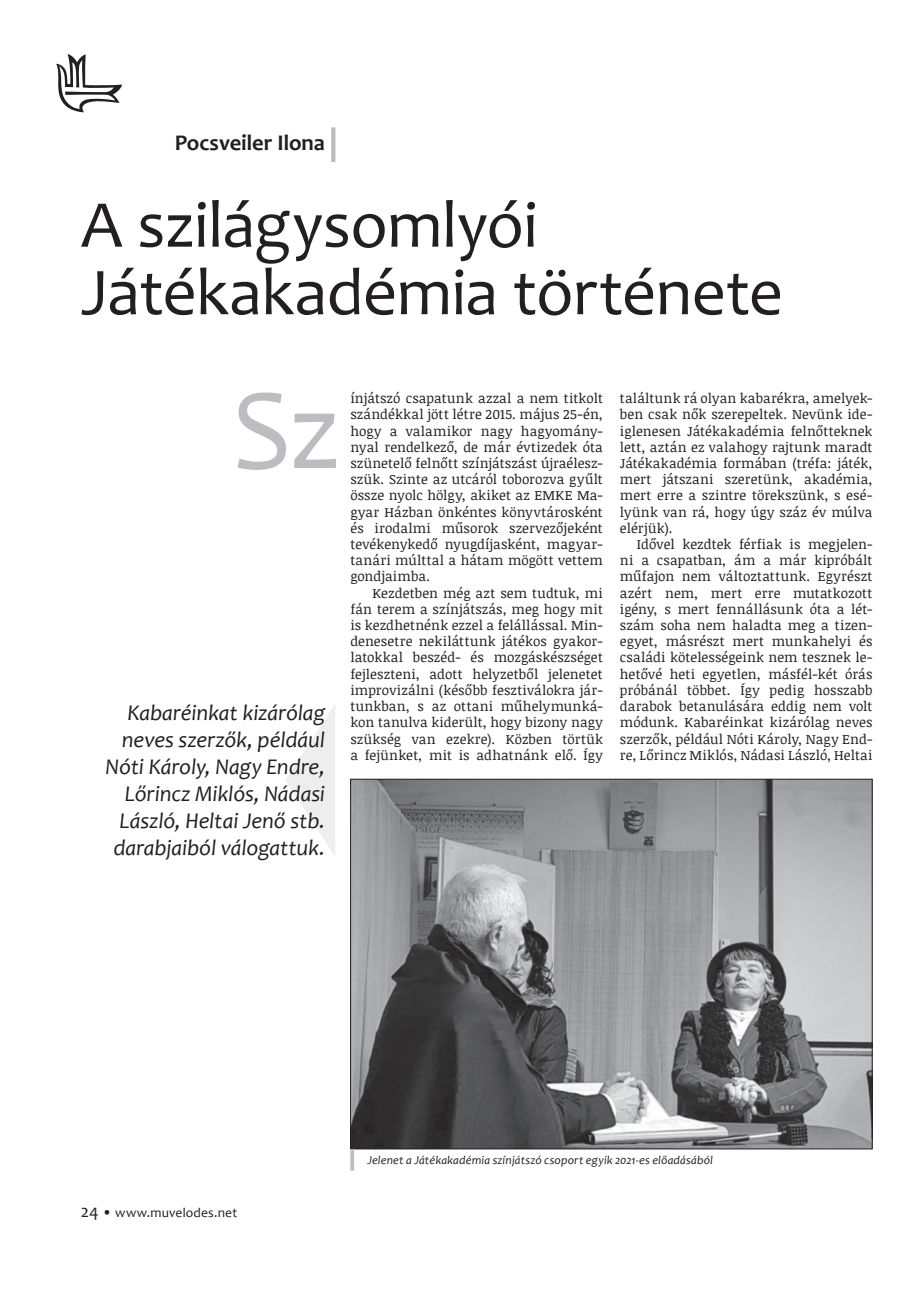
<style>
.page{position:relative;width:915px;height:1306px;background:#fff}
.page>*{position:absolute;margin:0;border:0;box-sizing:border-box;transform-origin:0 0}
.t1{font:117px "Candara";color:#bcbdc0}
.t2{font:67.5px/67.5px "Candara";letter-spacing:-.01em;color:#231f20}
.t3{font:italic 22.5px/27px "Candara";letter-spacing:-.005em;color:#231f20;text-align:right}
.t4{font:700 22.5px "Candara";letter-spacing:-.005em;color:#231f20}
.t5{font:13.5px/16.2px "Noticia Text";letter-spacing:.01em;color:#231f20;text-align:justify}
.t6{font:13.5px "Candara";letter-spacing:.01em;color:#231f20}
.t7{font:italic 12px "Candara";letter-spacing:.015em;color:#231f20}
.s1{font-size:18px}
.s2{font-size:15px}
</style>
<div class="page">
<svg style="left:56px;top:54px;width:66px;height:58px"></svg>
<svg style="left:331px;top:128px;width:4px;height:34px"></svg>
<img style="left:352px;top:781px;width:518px;height:366px">
<svg style="left:350px;top:1149px;width:4px;height:21px"></svg>
<svg style="left:286px;top:705px;width:49px;height:150px"></svg>
<h3 class="t4" style="left:175px;top:129px;width:151px">Pocsveiler Ilona</h3>
<h2 class="t2" style="left:81px;top:190px;width:703px">A szilágysomlyói<br>Játékakadémia története</h2>
<h1 class="t1" style="left:232px;top:356px;width:111px">Sz</h1>
<h3 class="t3" style="left:105px;top:699px;width:221px">Kabaréinkat kizárólag neves szerzők, például<br>Nóti Károly, Nagy Endre,<br>Lőrincz Miklós, Nádasi<br>László, Heltai Jenő stb. darabjaiból válogattuk.</h3>
<p class="t5" style="left:350px;top:390px;width:254px">ínjátszó csapatunk azzal a nem titkolt szándékkal jött létre 2015. május 25-én, hogy a valamikor nagy hagyomán - nyal rendelkező, de már évtizedek óta szünetelő felnőtt színjátszást újraéles - szük. Szinte az utcáról toborozva gyűlt össze nyolc hölgy, akiket az EMKE Ma&shy;gyar Házban önkéntes könyvtárosként és irodalmi műsorok szervezőjeként tevékenykedő nyugdíjasként, magyar&shy;tanári múlttal a hátam mögött vettem gondjaimba.</p>
<p class="t5" style="left:350px;top:584px;width:254px;text-indent:22px">Kezdetben még azt sem tudtuk, mi fán terem a színjátszás, meg hogy mit is kezdhetnénk ezzel a felállással. Min&shy;denesetre nekiláttunk játékos gyakor&shy;latokkal beszéd- és mozgáskészséget fejleszteni, adott helyzetből jelenetet improvizálni (később fesztiválokra jár&shy;tunkban, s az ottani műhelymunká&shy;kon tanulva kiderült, hogy bizony nagy szükség van ezekre). Közben törtük a fejünket, mit is adhatnánk elő. Így</p>
<p class="t5" style="left:619px;top:390px;width:254px">találtunk rá olyan kabarékra, amelyek&shy;ben csak nők szerepeltek. Nevünk ide&shy;iglenesen Játékakadémia felnőtteknek lett, aztán ez valahogy rajtunk maradt Játékakadémia formában (tréfa: játék, mert játszani szeretünk, akadémia, mert erre a szintre törekszünk, s esé&shy;lyünk van rá, hogy úgy száz év múlva elérjük).</p>
<p class="t5" style="left:619px;top:535px;width:254px;text-indent:17px">Idővel kezdtek férfiak is megjelen&shy;ni a csapatban, ám a már kipróbált műfajon nem változtattunk. Egyrészt azért nem, mert erre mutatkozott igény, s mert fennállásunk óta a lét&shy;szám soha nem haladta meg a tizen&shy;egyet, másrészt mert munkahelyi és családi kötelességeink nem tesznek le&shy;hetővé heti egyetlen, másfél-két órás próbánál többet. Így pedig hosszabb darabok betanulására eddig nem volt módunk. Kabaréinkat kizárólag neves szerzők, például Nóti Károly, Nagy End&shy;re, Lőrincz Miklós, Nádasi László, Heltai</p>
<p class="t6" style="left:81px;top:1204px;width:158px"><span class="s1">24</span> <span class="s2">•</span> www.muvelodes.net</p>
<p class="t7" style="left:367px;top:1152px;width:347px">Jelenet a Játékakadémia színjátszó csoport egyik 2021-es előadásából</p>
</div>
